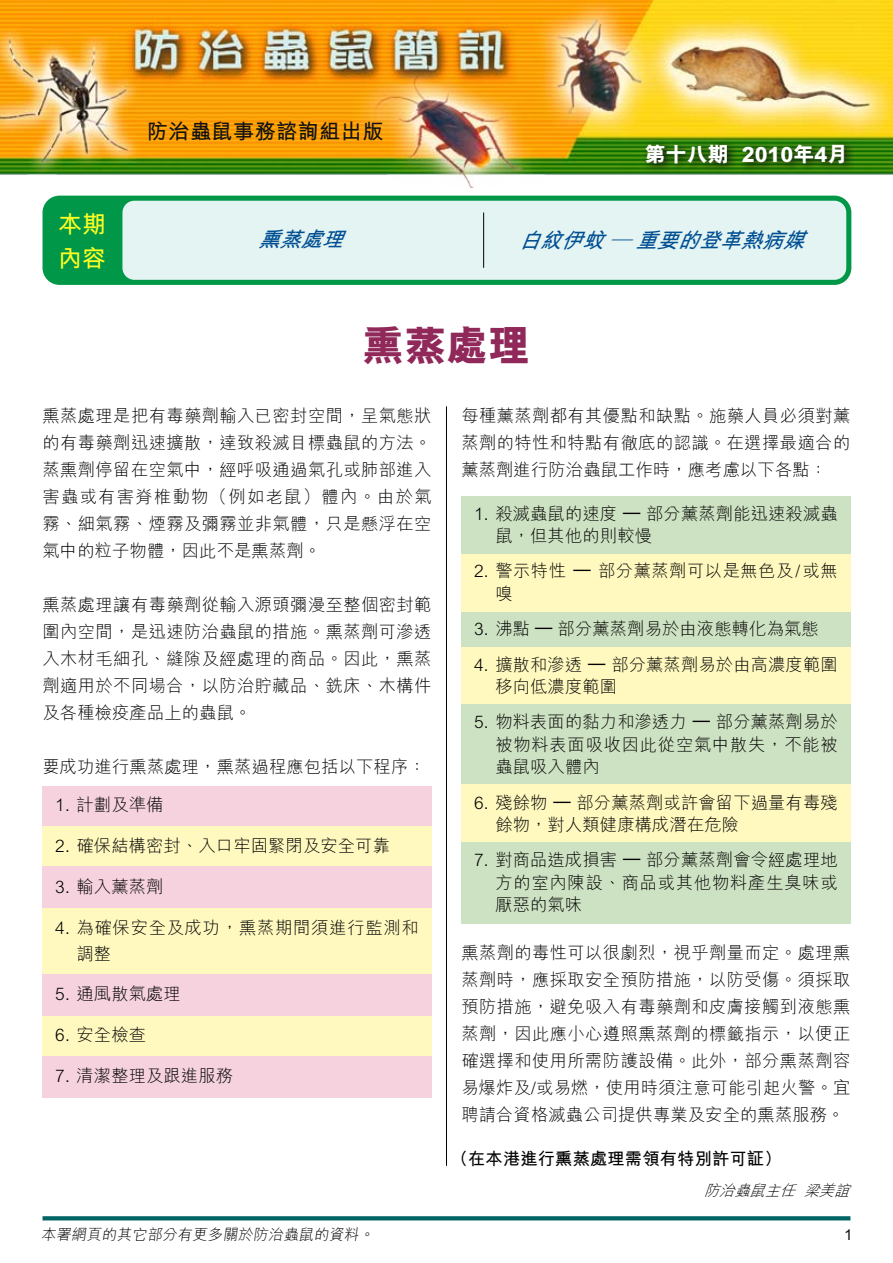
<style>
.page{position:relative;width:893px;height:1263px;background:#fff}
.page>*{position:absolute;margin:0;border:0;box-sizing:border-box;transform-origin:0 0}
.t1{font:800 42px "M Hei HK";color:#90285a}
.t2{font:700 24px/34.5px "M Hei HK";color:#ffff24}
.t3{font:italic 700 21px "M Hei HK";color:#004f93}
.t4{font:800 21px "M Hei HK";color:#fff}
.t5{font:700 21px "M Hei HK";letter-spacing:.025em;color:#121212}
.t6{font:300 17.25px/27px "M Hei HK";letter-spacing:.01em;color:#000;text-align:justify}
.t7{font:300 17.25px/25.5px "M Hei HK";letter-spacing:.045em;color:#000}
.t8{font:300 17.25px/22.5px "M Hei HK";letter-spacing:.03em;color:#000}
.t9{font:700 17.25px "M Hei HK";letter-spacing:.01em;color:#000}
.t10{font:300 15px "M Hei HK";color:#000}
.t11{font:italic 300 15px "M Hei HK";color:#000}
.t12{font:700 15px "M Hei HK";color:#121212}
</style>
<div class="page">
<img style="left:0;top:0;width:893px;height:187px">
<div style="left:43px;top:196px;width:808px;height:89px;background:#009848;border-radius:17px"></div>
<div style="left:122px;top:201px;width:724px;height:79px;background:#e4f4f2;border-radius:12px"></div>
<svg style="left:43px;top:1216px;width:807px;height:4px;background:#0d6c6c"></svg>
<div style="left:461px;top:496px;width:389px;height:427px;background:#cde2c2"></div>
<div style="left:461px;top:647px;width:389px;height:57px;background:#fff9bf"></div>
<div style="left:461px;top:554px;width:389px;height:57px;background:#fff9bf"></div>
<div style="left:461px;top:784px;width:389px;height:58px;background:#fff9bf"></div>
<div style="left:43px;top:786px;width:389px;height:311px;background:#f5d2dd"></div>
<div style="left:43px;top:1016px;width:389px;height:39px;background:#fff9bf"></div>
<div style="left:43px;top:908px;width:389px;height:66px;background:#fff9bf"></div>
<div style="left:43px;top:827px;width:389px;height:39px;background:#fff9bf"></div>
<svg style="left:640px;top:139px;width:214px;height:34px;background:#2c6b0b"></svg>
<hr style="left:483px;top:212px;width:1px;height:56px;background:#000">
<hr style="left:446px;top:406px;width:1px;height:760px;background:#000">
<h2 class="t2" style="left:58px;top:205px;width:50px">本期內容</h2>
<p class="t5" style="left:147px;top:116px;width:238px">防治蟲鼠事務諮詢組出版</p>
<p class="t4" style="left:645px;top:140px;width:205px">第十八期 2010年4月</p>
<p class="t3" style="left:258px;top:224px;width:97px">熏蒸處理</p>
<p class="t3" style="left:519px;top:225px;width:297px">白紋伊蚊 — 重要的登革熱病媒</p>
<h1 class="t1" style="left:362px;top:318px;width:170px">熏蒸處理</h1>
<p class="t6" style="left:43px;top:401px;width:391px">熏蒸處理是把有毒藥劑輸入已密封空間，呈氣態狀的有毒藥劑迅速擴散，達致殺滅目標蟲鼠的方法。蒸熏劑停留在空氣中，經呼吸通過氣孔或肺部進入害蟲或有害脊椎動物（例如老鼠）體內。由於氣霧、細氣霧、煙霧及彌霧並非氣體，只是懸浮在空氣中的粒子物體，因此不是熏蒸劑。</p>
<p class="t6" style="left:43px;top:590px;width:390px">熏蒸處理讓有毒藥劑從輸入源頭彌漫至整個密封範圍內空間，是迅速防治蟲鼠的措施。熏蒸劑可滲透入木材毛細孔、縫隙及經處理的商品。因此，熏蒸劑適用於不同場合，以防治貯藏品、銑床、木構件及各種檢疫產品上的蟲鼠。</p>
<p class="t6" style="left:43px;top:752px;width:385px">要成功進行熏蒸處理，熏蒸過程應包括以下程序：</p>
<p class="t6" style="left:55px;top:791px;width:110px">1. 計劃及準備</p>
<p class="t6" style="left:55px;top:832px;width:336px">2. 確保結構密封、入口牢固緊閉及安全可靠</p>
<p class="t6" style="left:55px;top:873px;width:110px">3. 輸入薰蒸劑</p>
<p class="t7" style="left:77px;top:914px;width:344px;text-indent:-21px">4. 為確保安全及成功，熏蒸期間須進行監測和調整</p>
<p class="t6" style="left:55px;top:980px;width:127px">5. 通風散氣處理</p>
<p class="t6" style="left:55px;top:1021px;width:92px">6. 安全檢查</p>
<p class="t6" style="left:55px;top:1062px;width:179px">7. 清潔整理及跟進服務</p>
<p class="t10" style="left:41px;top:1223px;width:337px">本署網頁的其它部分有更多關於防治蟲鼠的資料。</p>
<p class="t6" style="left:461px;top:401px;width:390px">每種薰蒸劑都有其優點和缺點。施藥人員必須對薰蒸劑的特性和特點有徹底的認識。在選擇最適合的薰蒸劑進行防治蟲鼠工作時，應考慮以下各點：</p>
<p class="t6" style="left:495px;top:501px;width:344px;line-height:22.5px;text-indent:-21px">1. 殺滅蟲鼠的速度 – 部分薰蒸劑能迅速殺滅蟲鼠，但其他的則較慢</p>
<p class="t8" style="left:495px;top:559px;width:344px;text-indent:-21px">2. 警示特性 – 部分薰蒸劑可以是無色及/或無嗅</p>
<p class="t6" style="left:474px;top:615px;width:346px">3. 沸點 – 部分薰蒸劑易於由液態轉化為氣態</p>
<p class="t6" style="left:495px;top:652px;width:344px;line-height:22.5px;text-indent:-21px">4. 擴散和滲透 – 部分薰蒸劑易於由高濃度範圍移向低濃度範圍</p>
<p class="t6" style="left:495px;top:710px;width:344px;line-height:22.5px;text-indent:-21px">5. 物料表面的黏力和滲透力 – 部分薰蒸劑易於被物料表面吸收因此從空氣中散失，不能被蟲鼠吸入體內</p>
<p class="t6" style="left:495px;top:790px;width:344px;line-height:22.5px;text-indent:-21px">6. 殘餘物 – 部分薰蒸劑或許會留下過量有毒殘餘物，對人類健康構成潛在危險</p>
<p class="t6" style="left:495px;top:848px;width:344px;line-height:22.5px;text-indent:-21px">7. 對商品造成損害 – 部分薰蒸劑會令經處理地方的室內陳設、商品或其他物料產生臭味或厭惡的氣味</p>
<p class="t6" style="left:461px;top:938px;width:391px">熏蒸劑的毒性可以很劇烈，視乎劑量而定。處理熏蒸劑時，應採取安全預防措施，以防受傷。須採取預防措施，避免吸入有毒藥劑和皮膚接觸到液態熏蒸劑，因此應小心遵照熏蒸劑的標籤指示，以便正確選擇和使用所需防護設備。此外，部分熏蒸劑容易爆炸及/或易燃，使用時須注意可能引起火警。宜聘請合資格滅蟲公司提供專業及安全的熏蒸服務。</p>
<p class="t9" style="left:451px;top:1145px;width:332px">（在本港進行熏蒸處理需領有特別許可証）</p>
<p class="t11" style="left:704px;top:1180px;width:153px">防治蟲鼠主任 梁美誼</p>
<p class="t12" style="left:844px;top:1224px;width:10px">1</p>
</div>
